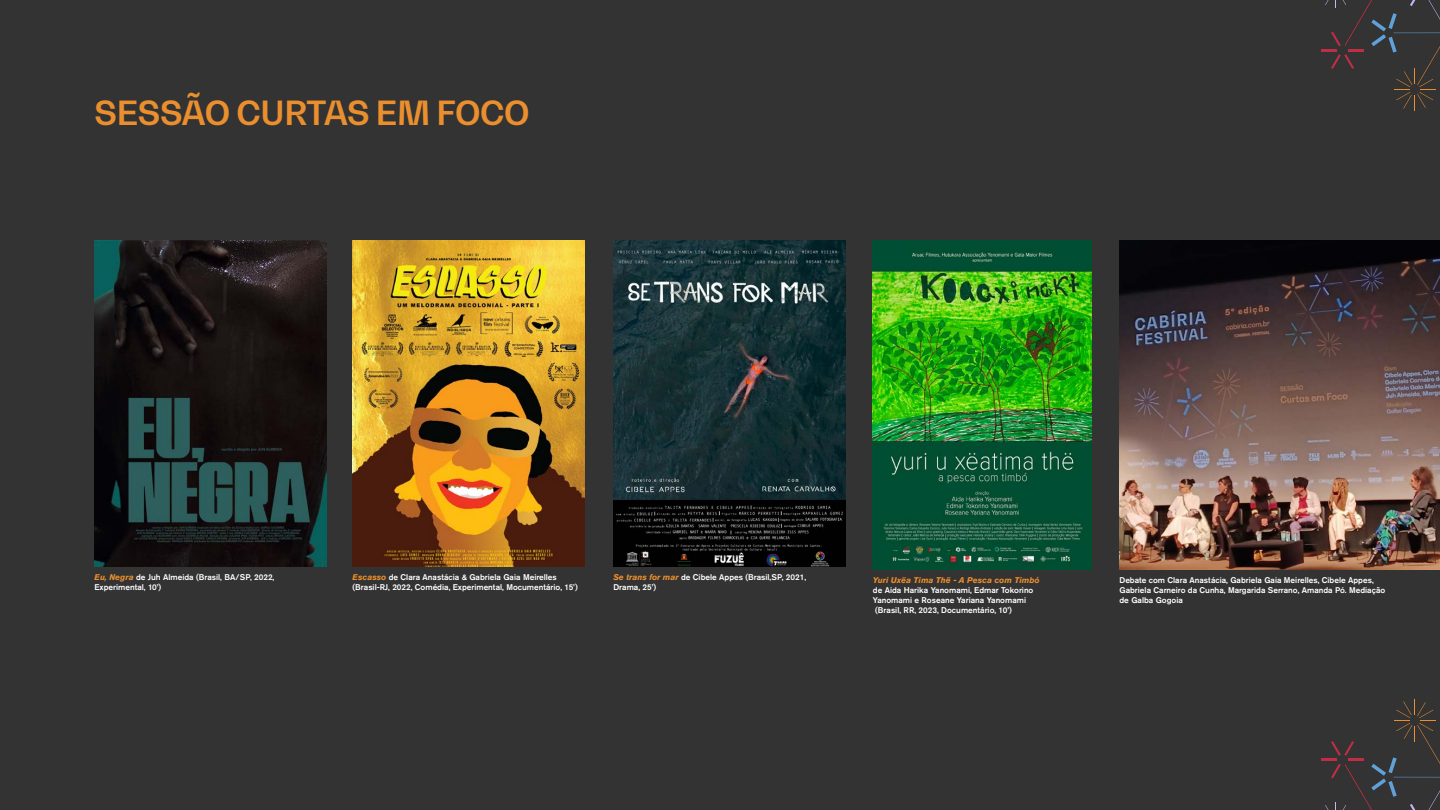
<style>
.page{position:relative;width:1440px;height:810px;background:#333}
.page>*{position:absolute;margin:0;border:0;box-sizing:border-box;transform-origin:0 0}
.t1{font:700 33px "Bw Gradual DEMO";letter-spacing:-.01em;color:#eb8f2e}
.t2{font:500 8.25px/9.9px "Akzidenz Grotesk Pro";color:#fff}
.t3{font:italic 700 8.25px "Akzidenz Grotesk Pro";color:#eb8f2e}
.s1{font-weight:700;font-style:italic;color:#eb8f2e}
</style>
<div class="page">
<img style="left:94px;top:241px;width:232px;height:325px">
<img style="left:353px;top:241px;width:231px;height:325px">
<img style="left:613px;top:241px;width:232px;height:325px">
<img style="left:873px;top:241px;width:219px;height:328px">
<img style="left:1120px;top:241px;width:320px;height:328px">
<svg style="left:1321px;top:0;width:119px;height:110px"></svg>
<svg style="left:1321px;top:700px;width:119px;height:110px"></svg>
<h1 class="t1" style="left:95px;top:91px;width:437px">SESSÃO CURTAS EM FOCO</h1>
<p class="t2" style="left:94px;top:572px;width:181px"><span class="s1">Eu, Negra</span> de Juh Almeida (Brasil, BA/SP, 2022,<br>Experimental, 10’)</p>
<p class="t2" style="left:353px;top:572px;width:227px"><span class="s1">Escasso</span> de Clara Anastácia &amp; Gabriela Gaia Meirelles (Brasil-RJ, 2022, Comédia, Experimental, Mocumentário, 15’)</p>
<p class="t2" style="left:613px;top:572px;width:194px"><span class="s1">Se trans for mar</span> de Cibele Appes (Brasil,SP, 2021,<br>Drama, 25’)</p>
<p class="t3" style="left:873px;top:575px;width:168px">Yuri Uxëa Tima Thë - A Pesca com Timbó</p>
<p class="t2" style="left:873px;top:585px;width:162px">de Aida Harika Yanomami, Edmar Tokorino<br>Yanomami e Roseane Yariana Yanomami (Brasil, RR, 2023, Documentário, 10’)</p>
<p class="t2" style="left:1120px;top:575px;width:267px">Debate com Clara Anastácia, Gabriela Gaia Meirelles, Cibele Appes,<br>Gabriela Carneiro da Cunha, Margarida Serrano, Amanda Pó. Mediação de Galba Gogoia</p>
</div>
